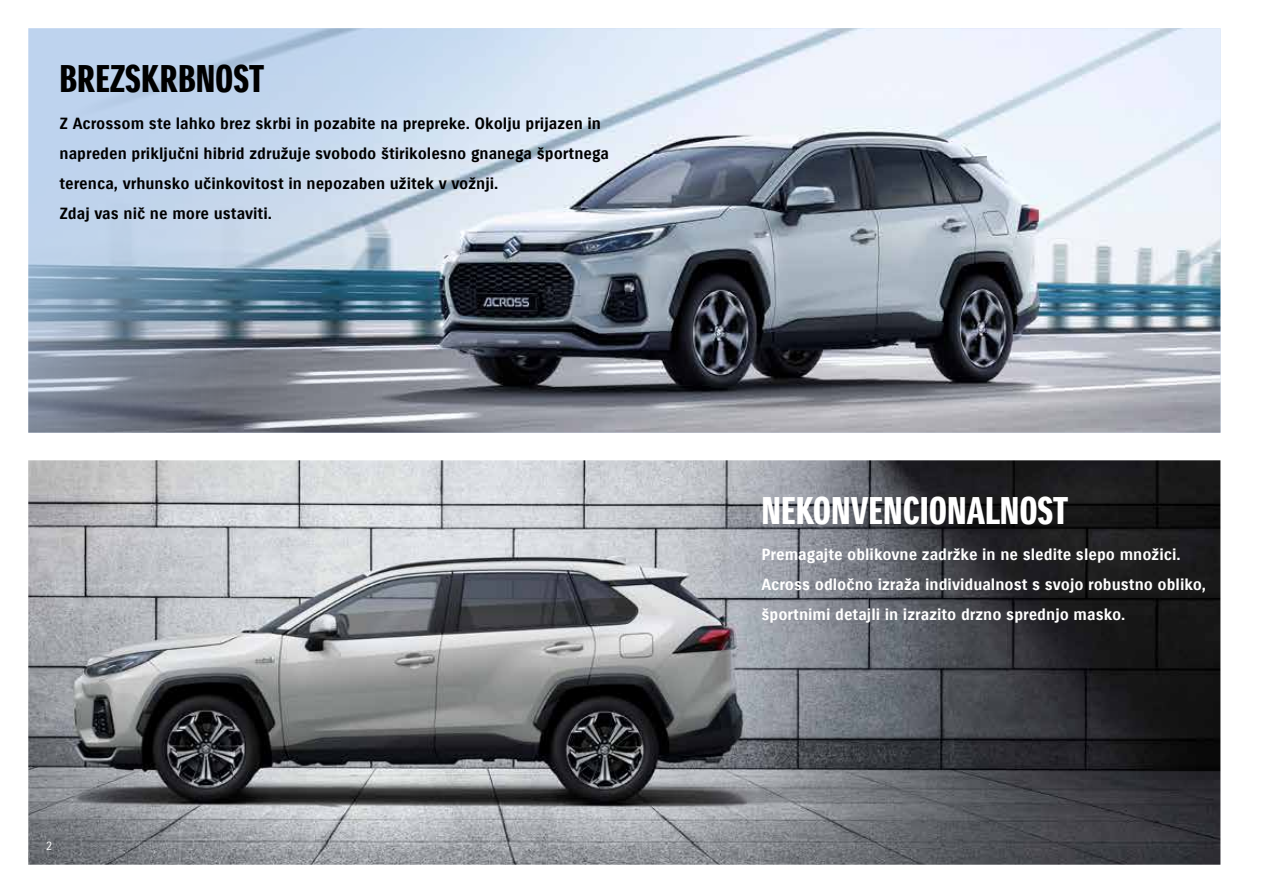
<style>
.page{position:relative;width:1263px;height:893px;background:#fff}
.page>*{position:absolute;margin:0;border:0;box-sizing:border-box;transform-origin:0 0}
.t1{font:37.5px "Suzuki PRO Headline";color:#fff}
.t2{font:37.5px "Suzuki PRO Headline";color:#000}
.t3{font:15.75px/30px "Suzuki PRO Bold";color:#000}
.t4{font:15.75px/30px "Suzuki PRO Bold";color:#fff}
.t5{font:12px "Suzuki PRO Regular";color:#fff}
</style>
<div class="page">
<img style="left:28px;top:460px;width:1192px;height:405px">
<img style="left:28px;top:28px;width:1192px;height:405px">
<h1 class="t2" style="left:60px;top:56px;width:206px">BREZSKRBNOST</h1>
<p class="t3" style="left:60px;top:108px;width:551px">Z Acrossom ste lahko brez skrbi in pozabite na prepreke. Okolju prijazen in napreden priključni hibrid združuje svobodo štirikolesno gnanega športnega terenca, vrhunsko učinkovitost in nepozaben užitek v vožnji.<br>Zdaj vas nič ne more ustaviti.</p>
<p class="t5" style="left:46px;top:839px;width:8px">2</p>
<h1 class="t1" style="left:761px;top:488px;width:308px">NEKONVENCIONALNOST</h1>
<p class="t4" style="left:761px;top:540px;width:446px">Premagajte oblikovne zadržke in ne sledite slepo množici.<br>Across odločno izraža individualnost s svojo robustno obliko, športnimi detajli in izrazito drzno sprednjo masko.</p>
</div>
